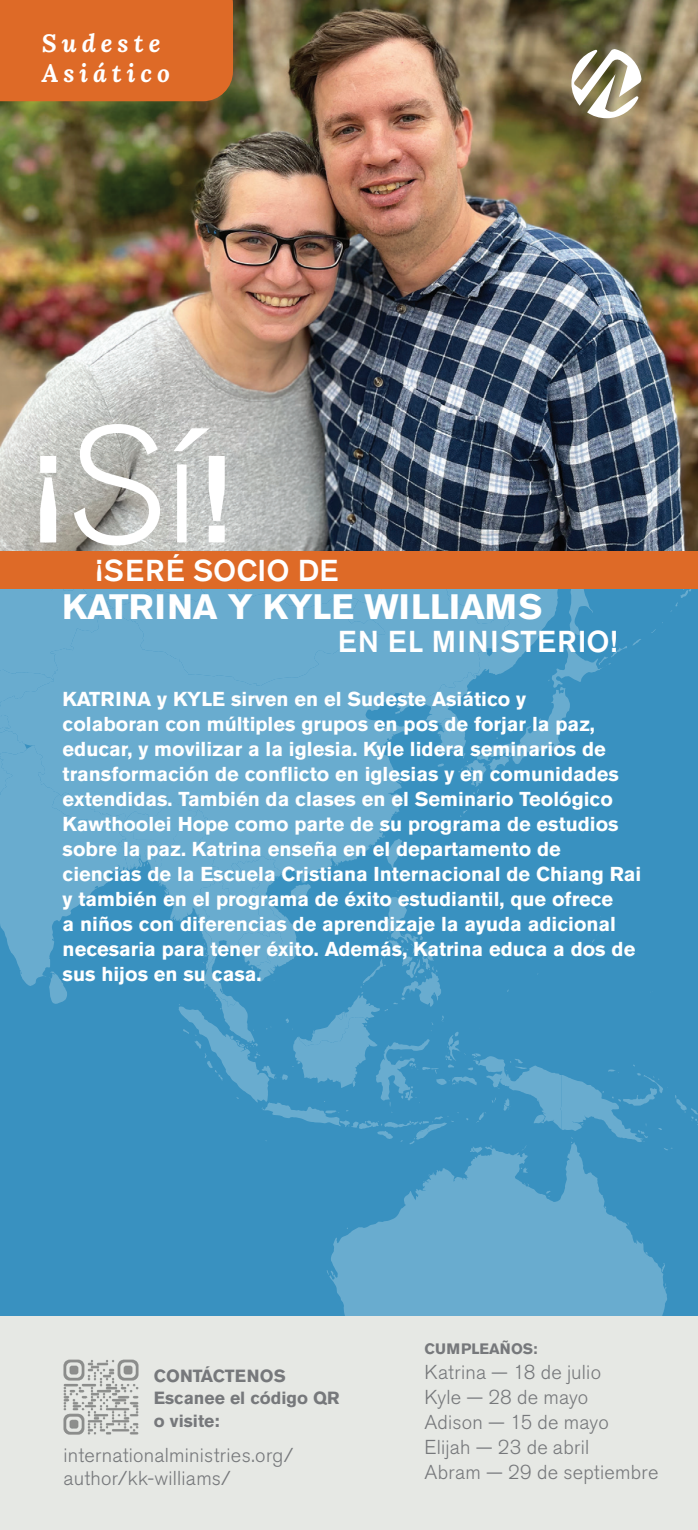
<style>
.page{position:relative;width:698px;height:1530px;background:#fff}
.page>*{position:absolute;margin:0;border:0;box-sizing:border-box;transform-origin:0 0}
.text_w_check_boxes{font:500 122.5px "Akzidenz Grotesk BE";color:#fff}
.text_w_check_boxes-2{font:700 35px "Akzidenz Grotesk BE";color:#fff}
.text_w_check_boxes-3{font:500 30px "Akzidenz Grotesk BE";letter-spacing:.04em;color:#fff}
.text_w_check_boxes-4{font:500 30px "Akzidenz Grotesk BE";letter-spacing:.01em;color:#fff}
.t1{font:italic 700 25px/30px "Lora";letter-spacing:.2em;color:#fff}
.title_body{font:700 20px/25px "Akzidenz Grotesk BE";color:#fff}
.text_w_check_boxes-5{font:300 20px/22.5px "Akzidenz Grotesk BE";letter-spacing:.01em;color:#76787b}
.text_w_check_boxes-6{font:700 17.5px/22.5px "Akzidenz Grotesk BE";color:#76787b}
.text_w_check_boxes-7{font:700 15px "Akzidenz Grotesk BE";color:#76787b}
.s1{font-weight:300;font-size:163.5px}
</style>
<div class="page">
<div style="left:0;top:589px;width:697px;height:728px;background:#3991c0"></div>
<svg style="left:561px;top:1046px;width:137px;height:91px"></svg>
<svg style="left:198px;top:1046px;width:363px;height:95px"></svg>
<svg style="left:198px;top:1140px;width:68px;height:1px"></svg>
<svg style="left:326px;top:1137px;width:372px;height:180px;fill:#69accf"></svg>
<svg style="left:0;top:589px;width:698px;height:457px"></svg>
<img style="left:0;top:0;width:698px;height:551px">
<div style="left:0;top:1317px;width:698px;height:213px;background:#e6e8e4"></div>
<svg style="left:571px;top:49px;width:70px;height:69px"></svg>
<div style="left:0;top:0;width:233px;height:101px;background:#de6a27"></div>
<div style="left:0;top:551px;width:698px;height:38px;background:#de6a27"></div>
<img style="left:63px;top:1359px;width:76px;height:76px">
<p class="t1" style="left:42px;top:27px;width:129px">Sudeste<br>Asiático</p>
<p class="text_w_check_boxes" style="left:35px;top:425px;width:196px">¡<span class="s1">Sí</span>!</p>
<p class="text_w_check_boxes-4" style="left:96px;top:553px;width:243px">¡SERÉ SOCIO DE</p>
<p class="text_w_check_boxes-2" style="left:62px;top:586px;width:481px">KATRINA Y KYLE WILLIAMS</p>
<p class="text_w_check_boxes-3" style="left:338px;top:623px;width:281px">EN EL MINISTERIO!</p>
<p class="title_body" style="left:63px;top:687px;width:580px">KATRINA y KYLE sirven en el Sudeste Asiático y<br>colaboran con múltiples grupos en pos de forjar la paz, educar, y movilizar a la iglesia. Kyle lidera seminarios de transformación de conflicto en iglesias y en comunidades extendidas. También da clases en el Seminario Teológico Kawthoolei Hope como parte de su programa de estudios sobre la paz. Katrina enseña en el departamento de ciencias de la Escuela Cristiana Internacional de Chiang Rai y también en el programa de éxito estudiantil, que ofrece<br>a niños con diferencias de aprendizaje la ayuda adicional necesaria para tener éxito. Además, Katrina educa a dos de sus hijos en su casa.</p>
<p class="text_w_check_boxes-6" style="left:154px;top:1364px;width:187px">CONTÁCTENOS<br>Escanee el código QR</p>
<p class="text_w_check_boxes-6" style="left:154px;top:1409px;width:67px">o visite:</p>
<p class="text_w_check_boxes-5" style="left:64px;top:1445px;width:231px">internationalministries.org/ author/kk-williams/</p>
<p class="text_w_check_boxes-7" style="left:424px;top:1340px;width:115px">CUMPLEAÑOS:</p>
<p class="text_w_check_boxes-5" style="left:424px;top:1362px;width:178px">Katrina — 18 de julio</p>
<p class="text_w_check_boxes-5" style="left:424px;top:1387px;width:165px">Kyle — 28 de mayo</p>
<p class="text_w_check_boxes-5" style="left:424px;top:1412px;width:186px">Adison — 15 de mayo</p>
<p class="text_w_check_boxes-5" style="left:424px;top:1437px;width:166px">Elijah — 23 de abril</p>
<p class="text_w_check_boxes-5" style="left:424px;top:1462px;width:235px">Abram — 29 de septiembre</p>
</div>
